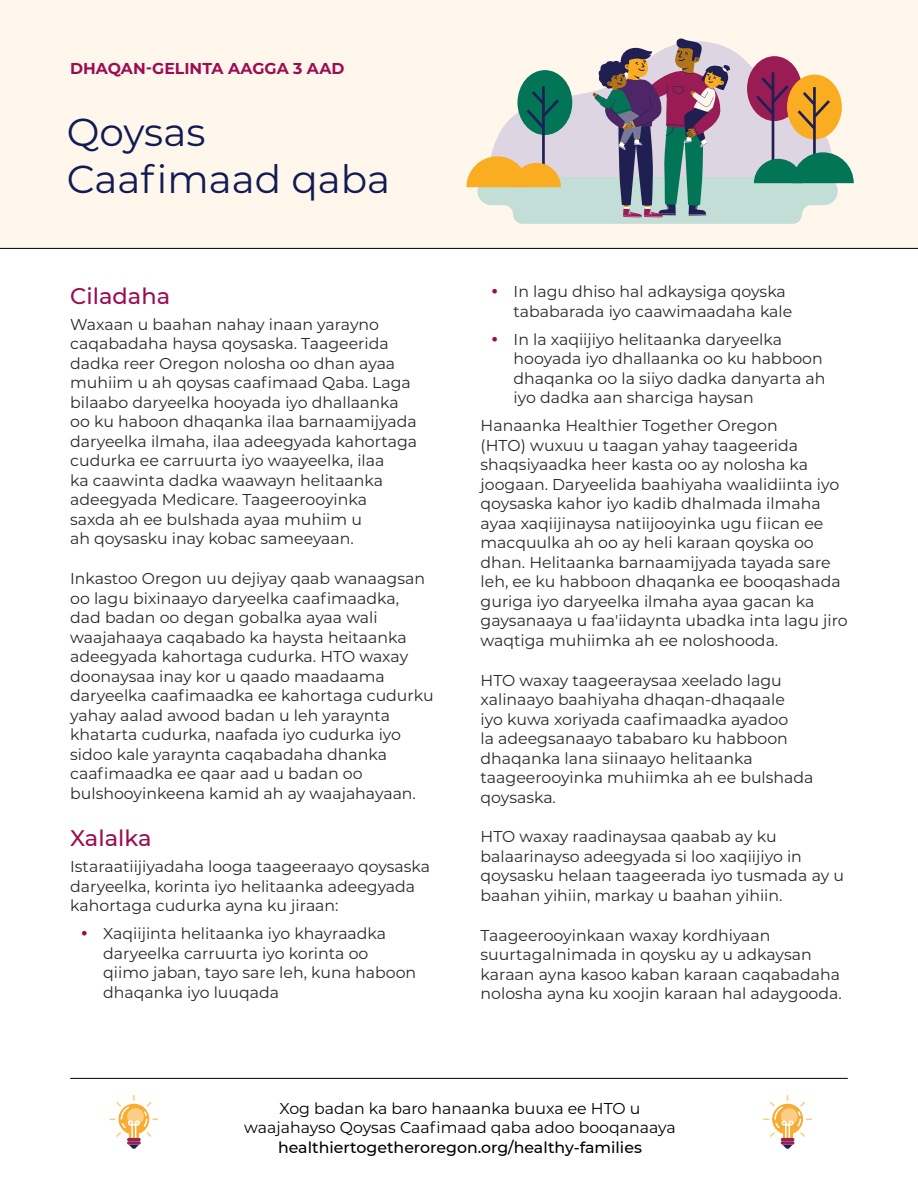
<style>
.page{position:relative;width:918px;height:1188px;background:#fff}
.page>*{position:absolute;margin:0;border:0;box-sizing:border-box;transform-origin:0 0}
.t1{font:39px/46.7px "Montserrat";color:#111b54}
.t2{font:500 22.5px "Montserrat";color:#9b0d52}
.t3{font:15.75px/19.5px "Montserrat";color:#292929}
.t4{font:15.75px/19.5px "Montserrat";color:#000;text-align:center}
.t5{font:500 15.75px "Montserrat";color:#000}
.t6{font:700 15.75px "Montserrat";color:#9b0d52}
</style>
<div class="page">
<hr style="left:70px;top:1078px;width:778px;height:1px;background:#000">
<svg style="left:764px;top:1096px;width:47px;height:53px"></svg>
<svg style="left:129px;top:1145px;width:10px;height:4px"></svg>
<hr style="left:127px;top:1138px;width:14px;height:3px;background:#972055;border-radius:2px">
<svg style="left:127px;top:1141px;width:14px;height:4px"></svg>
<svg style="left:110px;top:1096px;width:48px;height:43px"></svg>
<div style="left:0;top:0;width:918px;height:248px;background:#fff7ec"></div>
<svg style="left:466px;top:38px;width:388px;height:186px"></svg>
<hr style="left:0;top:248px;width:918px;height:1px;background:#000">
<p class="t6" style="left:70px;top:57px;width:276px">DHAQAN-GELINTA AAGGA 3 AAD</p>
<h1 class="t1" style="left:67px;top:108px;width:325px">Qoysas<br>Caafimaad qaba</h1>
<h2 class="t2" style="left:70px;top:280px;width:101px">Ciladaha</h2>
<p class="t3" style="left:70px;top:314px;width:348px">Waxaan u baahan nahay inaan yarayno caqabadaha haysa qoysaska. Taageerida dadka reer Oregon nolosha oo dhan ayaa muhiim u ah qoysas caafimaad Qaba. Laga bilaabo daryeelka hooyada iyo dhallaanka oo ku haboon dhaqanka ilaa barnaamijyada daryeelka ilmaha, ilaa adeegyada kahortaga cudurka ee carruurta iyo waayeelka, ilaa<br>ka caawinta dadka waawayn helitaanka adeegyada Medicare. Taageerooyinka<br>saxda ah ee bulshada ayaa muhiim u<br>ah qoysasku inay kobac sameeyaan.</p>
<p class="t3" style="left:70px;top:568px;width:365px">Inkastoo Oregon uu dejiyay qaab wanaagsan oo lagu bixinaayo daryeelka caafimaadka, dad badan oo degan gobalka ayaa wali waajahaaya caqabado ka haysta heitaanka adeegyada kahortaga cudurka. HTO waxay doonaysaa inay kor u qaado maadaama daryeelka caafimaadka ee kahortaga cudurku yahay aalad awood badan u leh yaraynta khatarta cudurka, naafada iyo cudurka iyo sidoo kale yaraynta caqabadaha dhanka caafimaadka ee qaar aad u badan oo bulshooyinkeena kamid ah ay waajahayaan.</p>
<h2 class="t2" style="left:70px;top:822px;width:83px">Xalalka</h2>
<p class="t3" style="left:70px;top:856px;width:361px">Istaraatiijiyadaha looga taageeraayo qoysaska daryeelka, korinta iyo helitaanka adeegyada kahortaga cudurka ayna ku jiraan:</p>
<p class="t3" style="left:103px;top:923px;width:315px">Xaqiijinta helitaanka iyo khayraadka daryeelka carruurta iyo korinta oo qiimo jaban, tayo sare leh, kuna haboon dhaqanka iyo luuqada</p>
<p class="t3" style="left:514px;top:281px;width:280px">In lagu dhiso hal adkaysiga qoyska tababarada iyo caawimaadaha kale</p>
<p class="t3" style="left:514px;top:329px;width:313px">In la xaqiijiyo helitaanka daryeelka hooyada iyo dhallaanka oo ku habboon dhaqanka oo la siiyo dadka danyarta ah iyo dadka aan sharciga haysan</p>
<p class="t3" style="left:481px;top:416px;width:369px">Hanaanka Healthier Together Oregon<br>(HTO) wuxuu u taagan yahay taageerida shaqsiyaadka heer kasta oo ay nolosha ka joogaan. Daryeelida baahiyaha waalidiinta iyo qoysaska kahor iyo kadib dhalmada ilmaha ayaa xaqiijinaysa natiijooyinka ugu fiican ee macquulka ah oo ay heli karaan qoyska oo dhan. Helitaanka barnaamijyada tayada sare leh, ee ku habboon dhaqanka ee booqashada guriga iyo daryeelka ilmaha ayaa gacan ka gaysanaaya u faa'iidaynta ubadka inta lagu jiro waqtiga muhiimka ah ee noloshooda.</p>
<p class="t3" style="left:481px;top:670px;width:334px">HTO waxay taageeraysaa xeelado lagu xalinaayo baahiyaha dhaqan-dhaqaale<br>iyo kuwa xoriyada caafimaadka ayadoo<br>la adeegsanaayo tababaro ku habboon dhaqanka lana siinaayo helitaanka taageerooyinka muhiimka ah ee bulshada qoysaska.</p>
<p class="t3" style="left:481px;top:826px;width:365px">HTO waxay raadinaysaa qaabab ay ku balaarinayso adeegyada si loo xaqiijiyo in qoysasku helaan taageerada iyo tusmada ay u baahan yihiin, markay u baahan yihiin.</p>
<p class="t3" style="left:481px;top:925px;width:363px">Taageerooyinkaan waxay kordhiyaan suurtagalnimada in qoysku ay u adkaysan karaan ayna kasoo kaban karaan caqabadaha nolosha ayna ku xoojin karaan hal adaygooda.</p>
<p class="t4" style="left:244px;top:1098px;width:433px">Xog badan ka baro hanaanka buuxa ee HTO u waajahayso Qoysas Caafimaad qaba adoo booqanaaya</p>
<p class="t5" style="left:278px;top:1136px;width:365px">healthiertogetheroregon.org/healthy-families</p>
</div>
